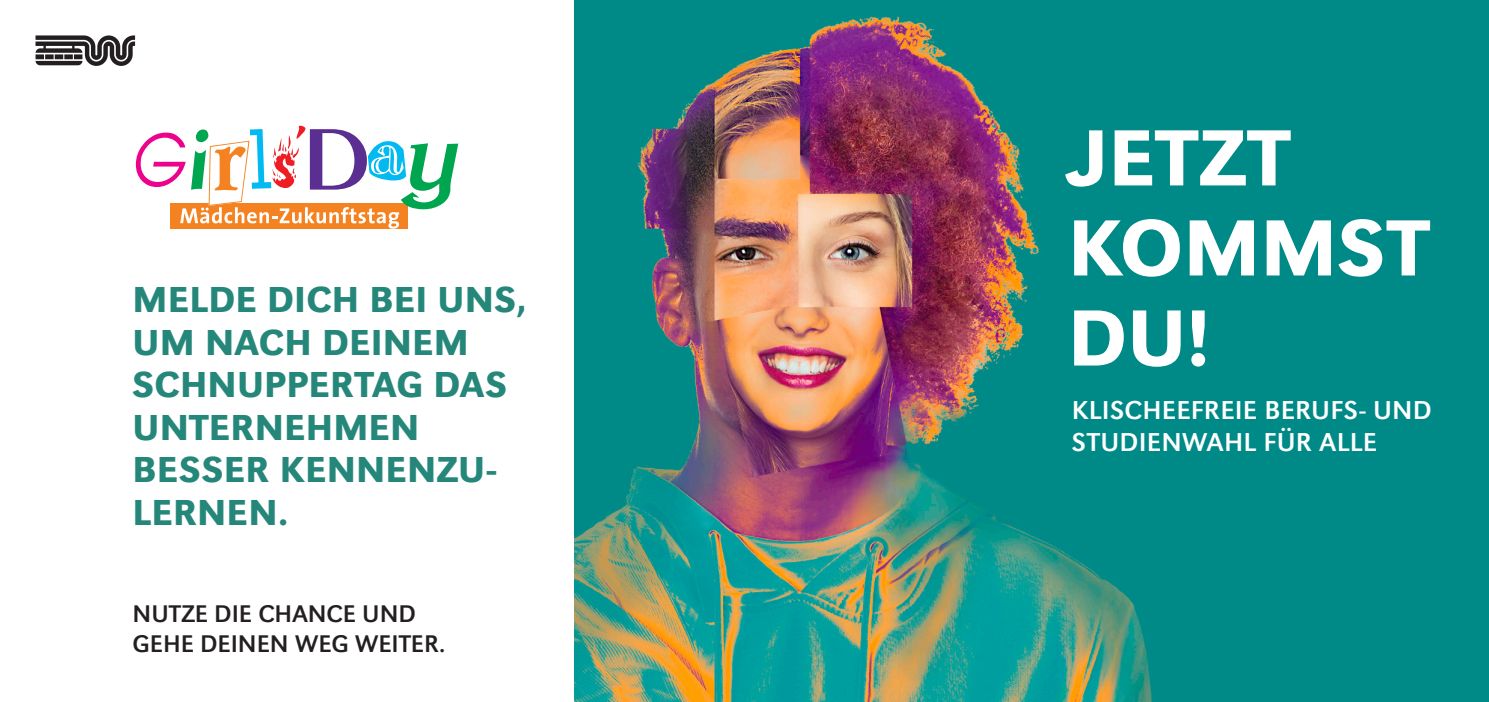
<style>
.page{position:relative;width:1489px;height:702px;background:#fff}
.page>*{position:absolute;margin:0;border:0;box-sizing:border-box;transform-origin:0 0}
.t1{font:500 82.5px/90px "URW Grotesk";color:#fff}
.t2{font:500 37.5px/42.5px "URW Grotesk";letter-spacing:.005em;color:#25877a}
.t3{font:26.75px "URW Grotesk";letter-spacing:.01em;color:#fff}
.t4{font:25px/30px "URW Grotesk";color:#231f20}
</style>
<div class="page">
<svg style="left:36px;top:35px;width:99px;height:31px"></svg>
<svg style="left:136px;top:125px;width:322px;height:104px"></svg>
<img style="left:574px;top:0;width:914px;height:702px">
<p class="t2" style="left:133px;top:278px;width:395px">MELDE DICH BEI UNS,<br>UM NACH DEINEM<br>SCHNUPPERTAG DAS</p>
<p class="t2" style="left:133px;top:406px;width:288px">UNTERNEHMEN</p>
<p class="t2" style="left:133px;top:448px;width:365px">BESSER KENNENZU-<br>LERNEN.</p>
<p class="t4" style="left:133px;top:599px;width:314px">NUTZE DIE CHANCE UND<br>GEHE DEINEN WEG WEITER.</p>
<p class="t1" style="left:1067px;top:113px;width:362px">JETZT<br>KOMMST</p>
<p class="t1" style="left:1067px;top:293px;width:144px">DU!</p>
<p class="t3" style="left:1071px;top:394px;width:361px">KLISCHEEFREIE BERUFS- UND</p>
<p class="t3" style="left:1071px;top:426px;width:307px">STUDIENWAHL FÜR ALLE</p>
</div>
